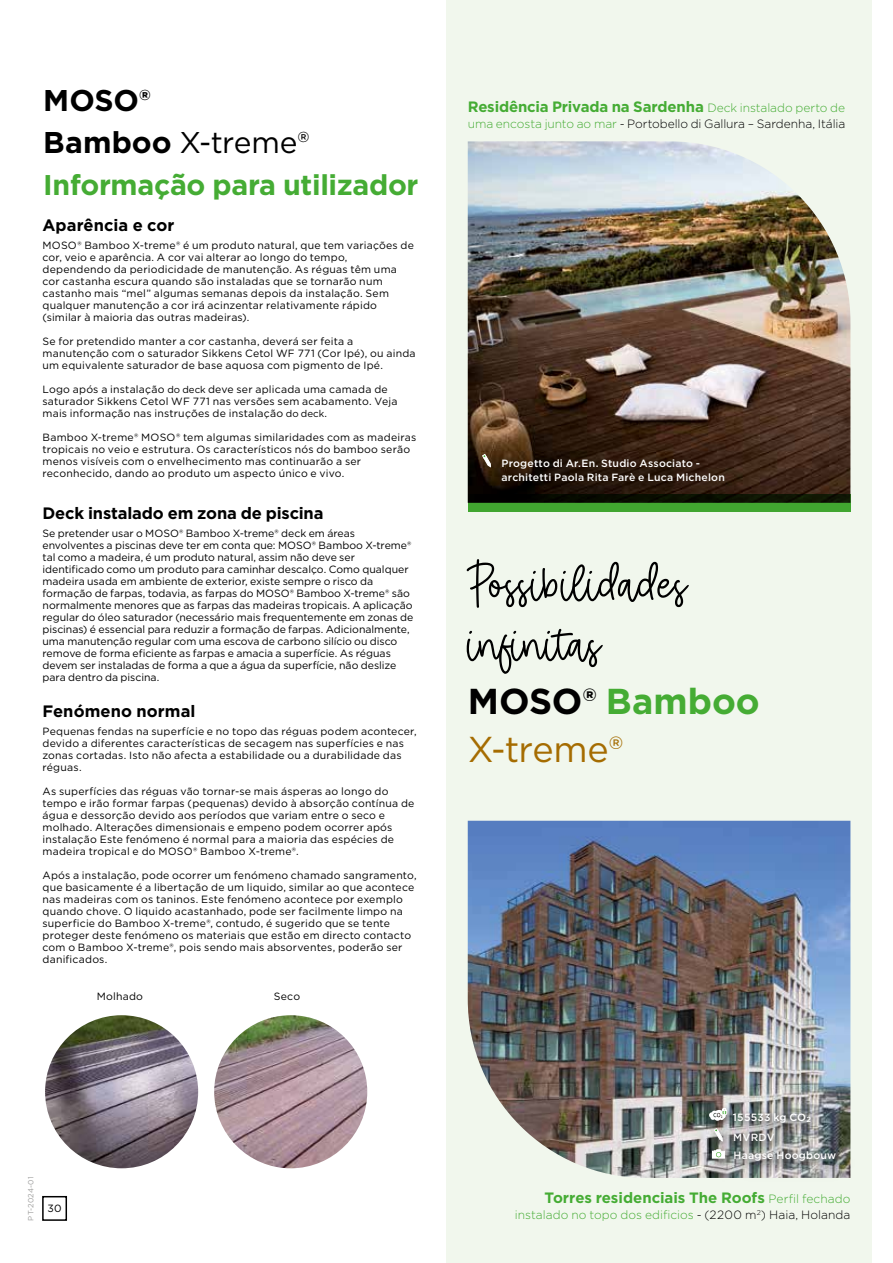
<style>
.page{position:relative;width:893px;height:1263px;background:#fff}
.page>*{position:absolute;margin:0;border:0;box-sizing:border-box;transform-origin:0 0}
.t1{font:72px/60px "Goldie Dreambox";color:#000}
.t2{font:36px/48px "Gotham";letter-spacing:-.015em;color:#a56c01}
.t3{font:700 30px/42px "Gotham";color:#000}
.t4{font:700 28.5px "Gotham";letter-spacing:-.01em;color:#45ac34}
.t5{font:700 16.5px "Gotham";letter-spacing:-.005em;color:#000}
.t6{font:700 15px "Gotham";letter-spacing:-.005em;color:#45ac34}
.t7{font:300 12px "Gotham";letter-spacing:-.005em;color:#000}
.t8{font:300 12px "Gotham";letter-spacing:.005em;color:#45ac34}
.t9{font:10.5px/12px "Gotham";letter-spacing:.015em;color:#000}
.t10{font:500 10.5px/13.5px "Gotham";letter-spacing:.02em;color:#fff}
.t11{font:7.5px "Gotham";letter-spacing:.02em;color:#9d9d9c}
.s1{font-weight:400}
.s2{font-size:9.75px}
.s3{font-weight:300;font-size:12px}
.s4{color:#45ac34}
.s5{font-weight:700;color:#000}
.s6{font-weight:700;color:#45ac34}
.s7{color:#000}
</style>
<div class="page">
<div style="left:446px;top:0;width:426px;height:1263px;background:#f1f7ed"></div>
<img style="left:468px;top:141px;width:382px;height:353px">
<svg style="left:468px;top:494px;width:382px;height:17px;background:#337e23"></svg>
<div style="left:472px;top:444px;width:275px;height:61px;background:#000;opacity:.4"></div>
<div style="left:490px;top:448px;width:257px;height:57px;background:#000;opacity:.4"></div>
<div style="left:472px;top:444px;width:42px;height:45px;background:#000;opacity:.4"></div>
<svg style="left:482px;top:454px;width:9px;height:14px"></svg>
<img style="left:214px;top:1015px;width:153px;height:153px;border-radius:77px">
<img style="left:45px;top:1015px;width:153px;height:153px;border-radius:77px">
<img style="left:468px;top:821px;width:382px;height:357px">
<div style="left:707px;top:1123px;width:140px;height:50px;background:#000;opacity:.75"></div>
<div style="left:704px;top:1118px;width:42px;height:45px;background:#000;opacity:.4"></div>
<svg style="left:714px;top:1134px;width:9px;height:4px"></svg>
<div style="left:723px;top:1141px;width:136px;height:43px;background:#000;opacity:.4"></div>
<div style="left:700px;top:1138px;width:49px;height:45px;background:#000;opacity:.4"></div>
<svg style="left:712px;top:1149px;width:13px;height:9px"></svg>
<div style="left:703px;top:1102px;width:119px;height:32px;background:#000;opacity:.8"></div>
<svg style="left:709px;top:1108px;width:14px;height:13px"></svg>
<div style="left:723px;top:1101px;width:109px;height:43px;background:#000;opacity:.4"></div>
<div style="left:42px;top:1196px;width:25px;height:25px;border:2px solid #000"></div>
<h3 class="t3" style="left:43px;top:79px;width:268px">MOSO®<br>Bamboo <span class="s1">X-treme®</span></h3>
<h3 class="t4" style="left:43px;top:166px;width:377px">Informação para utilizador</h3>
<h3 class="t5" style="left:43px;top:214px;width:133px">Aparência e cor</h3>
<p class="t9" style="left:43px;top:239px;width:373px">MOSO® Bamboo X-treme® é um produto natural, que tem variações de cor, veio e aparência. A cor vai alterar ao longo do tempo, dependendo da periodicidade de manutenção. As réguas têm uma cor castanha escura quando são instaladas que se tornarão num castanho mais “mel” algumas semanas depois da instalação. Sem qualquer manutenção a cor irá acinzentar relativamente rápido (similar à maioria das outras madeiras).</p>
<p class="t9" style="left:43px;top:335px;width:375px">Se for pretendido manter a cor castanha, deverá ser feita a manutenção com o saturador Sikkens Cetol WF 771 (Cor Ipé), ou ainda um equivalente saturador de base aquosa com pigmento de Ipé.</p>
<p class="t9" style="left:43px;top:383px;width:356px">Logo após a instalação <span class="s2">do deck</span> deve ser aplicada uma camada de saturador Sikkens Cetol WF 771 nas versões sem acabamento. Veja mais informação nas instruções de instalação <span class="s2">do deck</span>.</p>
<p class="t9" style="left:43px;top:431px;width:375px">Bamboo X-treme® MOSO® tem algumas similaridades com as madeiras tropicais no veio e estrutura. Os característicos nós do bamboo serão menos visíveis com o envelhecimento mas continuarão a ser reconhecido, dando ao produto um aspecto único e vivo.</p>
<h3 class="t5" style="left:43px;top:502px;width:282px">Deck instalado em zona de piscina</h3>
<p class="t9" style="left:43px;top:527px;width:372px">Se pretender usar o MOSO® Bamboo X-treme® deck em áreas envolventes a piscinas deve ter em conta que: MOSO® Bamboo X-treme® tal como a madeira, é um produto natural, assim não deve ser identificado como um produto para caminhar descalço. Como qualquer madeira usada em ambiente de exterior, existe sempre o risco da formação de farpas, todavia, as farpas do MOSO® Bamboo X-treme® são normalmente menores que as farpas das madeiras tropicais. A aplicação regular do óleo saturador (necessário mais frequentemente em zonas de piscinas) é essencial para reduzir a formação de farpas. Adicionalmente, uma manutenção regular com uma escova de carbono silício ou disco remove de forma eficiente as farpas e amacia a superfície. As réguas devem ser instaladas de forma a que a água da superfície, não deslize para dentro da piscina.</p>
<h3 class="t5" style="left:43px;top:700px;width:155px">Fenómeno normal</h3>
<p class="t9" style="left:43px;top:725px;width:376px">Pequenas fendas na superfície e no topo das réguas podem acontecer, devido a diferentes características de secagem nas superfícies e nas zonas cortadas. Isto não afecta a estabilidade ou a durabilidade das réguas.</p>
<p class="t9" style="left:43px;top:785px;width:373px">As superfícies das réguas vão tornar-se mais ásperas ao longo do tempo e irão formar farpas (pequenas) devido à absorção contínua de água e dessorção devido aos períodos que variam entre o seco e molhado. Alterações dimensionais e empeno podem ocorrer após instalação Este fenómeno é normal para a maioria das espécies de madeira tropical e do MOSO® Bamboo X-treme®.</p>
<p class="t9" style="left:43px;top:869px;width:376px">Após a instalação, pode ocorrer um fenómeno chamado sangramento, que basicamente é a libertação de um liquido, similar ao que acontece nas madeiras com os taninos. Este fenómeno acontece por exemplo quando chove. O liquido acastanhado, pode ser facilmente limpo na superficie do Bamboo X-treme®, contudo, é sugerido que se tente proteger deste fenómeno os materiais que estão em directo contacto com o Bamboo X-treme®, pois sendo mais absorventes, poderão ser danificados.</p>
<p class="t9" style="left:97px;top:990px;width:48px">Molhado</p>
<p class="t9" style="left:274px;top:990px;width:28px">Seco</p>
<p class="t11" style="left:26px;top:1221px;width:46px;rotate:-90deg">PT-2024-01</p>
<p class="t9" style="left:47px;top:1202px;width:16px">30</p>
<h3 class="t6" style="left:468px;top:97px;width:379px">Residência Privada na Sardenha <span class="s3">Deck instalado perto de</span></h3>
<p class="t7" style="left:468px;top:116px;width:379px"><span class="s4">uma encosta junto ao mar</span> - Portobello di Gallura – Sardenha, Itália</p>
<p class="t10" style="left:501px;top:456px;width:225px">Progetto di Ar.En. Studio Associato - architetti Paola Rita Farè e Luca Michelon</p>
<h1 class="t1" style="left:468px;top:553px;width:221px">Possibilidades infinitas</h1>
<h2 class="t2" style="left:468px;top:676px;width:293px"><span class="s5">MOSO®</span> <span class="s6">Bamboo<br></span>X-treme®</h2>
<p class="t10" style="left:733px;top:1110px;width:80px">155533 kg CO<sub>2</sub></p>
<p class="t10" style="left:733px;top:1128px;width:105px;line-height:18px">MVRDV<br>Haagse Hoogbouw</p>
<h3 class="t6" style="left:544px;top:1187px;width:307px">Torres residenciais The Roofs <span class="s3">Perfil fechado</span></h3>
<p class="t8" style="left:515px;top:1207px;width:337px">instalado no topo dos edificios <span class="s7">- (2200 m</span><sup>2</sup><span class="s7">) Haia, Holanda</span></p>
</div>
